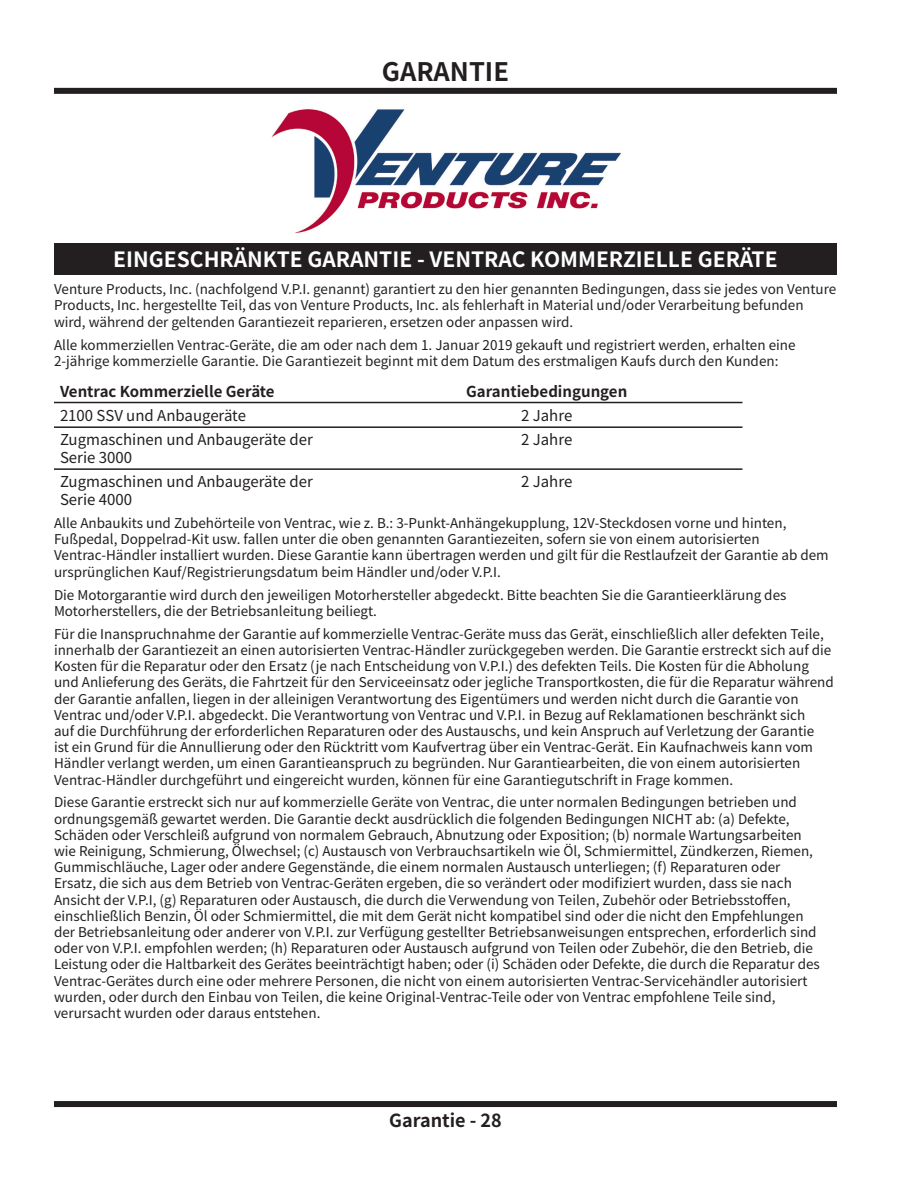
<style>
.page{position:relative;width:918px;height:1188px;background:#fff}
.page>*{position:absolute;margin:0;border:0;box-sizing:border-box;transform-origin:0 0}
.t1{font:700 25.5px "Noto Sans CJ Kjp";color:#231f20}
.t2{font:700 21px "Noto Sans CJ Kjp";color:#fff}
.t3{font:700 18px "Noto Sans CJ Kjp";color:#231f20}
.t4{font:15px/18px "Noto Sans CJ Kjp";color:#231f20}
.t5{font:700 15px "Noto Sans CJ Kjp";color:#231f20}
.t6{font:13.5px/16.2px "Noto Sans CJ Kjp";color:#231f20}
</style>
<div class="page">
<div style="left:54px;top:1101px;width:783px;height:6px;background:#231f20"></div>
<img style="left:271px;top:109px;width:350px;height:125px">
<div style="left:54px;top:243px;width:783px;height:32px;background:#231f20"></div>
<div style="left:54px;top:88px;width:783px;height:6px;background:#231f20"></div>
<hr style="left:54px;top:402px;width:297px;height:1px;background:#231f20">
<hr style="left:351px;top:402px;width:391px;height:1px;background:#231f20">
<hr style="left:54px;top:426px;width:297px;height:2px;background:#231f20">
<hr style="left:351px;top:426px;width:391px;height:2px;background:#231f20">
<hr style="left:54px;top:468px;width:297px;height:2px;background:#231f20">
<hr style="left:351px;top:468px;width:391px;height:2px;background:#231f20">
<h1 class="t1" style="left:382px;top:57px;width:129px">GARANTIE</h1>
<h2 class="t2" style="left:113px;top:247px;width:666px">EINGESCHRÄNKTE GARANTIE - VENTRAC KOMMERZIELLE GERÄTE</h2>
<p class="t6" style="left:54px;top:281px;width:784px">Venture Products, Inc. (nachfolgend V.P.I. genannt) garantiert zu den hier genannten Bedingungen, dass sie jedes von Venture<br>Products, Inc. hergestellte Teil, das von Venture Products, Inc. als fehlerhaft in Material und/oder Verarbeitung befunden wird, während der geltenden Garantiezeit reparieren, ersetzen oder anpassen wird.</p>
<p class="t6" style="left:54px;top:337px;width:743px">Alle kommerziellen Ventrac-Geräte, die am oder nach dem 1. Januar 2019 gekauft und registriert werden, erhalten eine<br>2-jährige kommerzielle Garantie. Die Garantiezeit beginnt mit dem Datum des erstmaligen Kaufs durch den Kunden:</p>
<p class="t5" style="left:60px;top:383px;width:216px">Ventrac Kommerzielle Geräte</p>
<p class="t5" style="left:466px;top:383px;width:163px">Garantiebedingungen</p>
<p class="t4" style="left:60px;top:407px;width:188px">2100 SSV und Anbaugeräte</p>
<p class="t4" style="left:521px;top:407px;width:53px">2 Jahre</p>
<p class="t4" style="left:60px;top:431px;width:254px">Zugmaschinen und Anbaugeräte der<br>Serie 3000</p>
<p class="t4" style="left:521px;top:431px;width:53px">2 Jahre</p>
<p class="t4" style="left:60px;top:473px;width:254px">Zugmaschinen und Anbaugeräte der<br>Serie 4000</p>
<p class="t4" style="left:521px;top:473px;width:53px">2 Jahre</p>
<p class="t6" style="left:54px;top:515px;width:776px">Alle Anbaukits und Zubehörteile von Ventrac, wie z. B.: 3-Punkt-Anhängekupplung, 12V-Steckdosen vorne und hinten, Fußpedal, Doppelrad-Kit usw. fallen unter die oben genannten Garantiezeiten, sofern sie von einem autorisierten Ventrac‑Händler installiert wurden. Diese Garantie kann übertragen werden und gilt für die Restlaufzeit der Garantie ab dem ursprünglichen Kauf/Registrierungsdatum beim Händler und/oder V.P.I.</p>
<p class="t6" style="left:54px;top:587px;width:734px">Die Motorgarantie wird durch den jeweiligen Motorhersteller abgedeckt. Bitte beachten Sie die Garantieerklärung des<br>Motorherstellers, die der Betriebsanleitung beiliegt.</p>
<p class="t6" style="left:54px;top:626px;width:781px">Für die Inanspruchnahme der Garantie auf kommerzielle Ventrac-Geräte muss das Gerät, einschließlich aller defekten Teile, innerhalb der Garantiezeit an einen autorisierten Ventrac-Händler zurückgegeben werden. Die Garantie erstreckt sich auf die Kosten für die Reparatur oder den Ersatz (je nach Entscheidung von V.P.I.) des defekten Teils. Die Kosten für die Abholung und Anlieferung des Geräts, die Fahrtzeit für den Serviceeinsatz oder jegliche Transportkosten, die für die Reparatur während der Garantie anfallen, liegen in der alleinigen Verantwortung des Eigentümers und werden nicht durch die Garantie von Ventrac und/oder V.P.I. abgedeckt. Die Verantwortung von Ventrac und V.P.I. in Bezug auf Reklamationen beschränkt sich<br>auf die Durchführung der erforderlichen Reparaturen oder des Austauschs, und kein Anspruch auf Verletzung der Garantie<br>ist ein Grund für die Annullierung oder den Rücktritt vom Kaufvertrag über ein Ventrac-Gerät. Ein Kaufnachweis kann vom Händler verlangt werden, um einen Garantieanspruch zu begründen. Nur Garantiearbeiten, die von einem autorisierten Ventrac‑Händler durchgeführt und eingereicht wurden, können für eine Garantiegutschrift in Frage kommen.</p>
<p class="t6" style="left:54px;top:795px;width:767px">Diese Garantie erstreckt sich nur auf kommerzielle Geräte von Ventrac, die unter normalen Bedingungen betrieben und ordnungsgemäß gewartet werden. Die Garantie deckt ausdrücklich die folgenden Bedingungen NICHT ab: (a) Defekte, Schäden oder Verschleiß aufgrund von normalem Gebrauch, Abnutzung oder Exposition; (b) normale Wartungsarbeiten wie Reinigung, Schmierung, Ölwechsel; (c) Austausch von Verbrauchsartikeln wie Öl, Schmiermittel, Zündkerzen, Riemen, Gummischläuche, Lager oder andere Gegenstände, die einem normalen Austausch unterliegen; (f) Reparaturen oder Ersatz, die sich aus dem Betrieb von Ventrac-Geräten ergeben, die so verändert oder modifiziert wurden, dass sie nach Ansicht der V.P.I, (g) Reparaturen oder Austausch, die durch die Verwendung von Teilen, Zubehör oder Betriebsstoffen, einschließlich Benzin, Öl oder Schmiermittel, die mit dem Gerät nicht kompatibel sind oder die nicht den Empfehlungen der Betriebsanleitung oder anderer von V.P.I. zur Verfügung gestellter Betriebsanweisungen entsprechen, erforderlich sind oder von V.P.I. empfohlen werden; (h) Reparaturen oder Austausch aufgrund von Teilen oder Zubehör, die den Betrieb, die Leistung oder die Haltbarkeit des Gerätes beeinträchtigt haben; oder (i) Schäden oder Defekte, die durch die Reparatur des Ventrac‑Gerätes durch eine oder mehrere Personen, die nicht von einem autorisierten Ventrac-Servicehändler autorisiert wurden, oder durch den Einbau von Teilen, die keine Original-Ventrac-Teile oder von Ventrac empfohlene Teile sind, verursacht wurden oder daraus entstehen.</p>
<h3 class="t3" style="left:389px;top:1111px;width:114px">Garantie - 28</h3>
</div>
